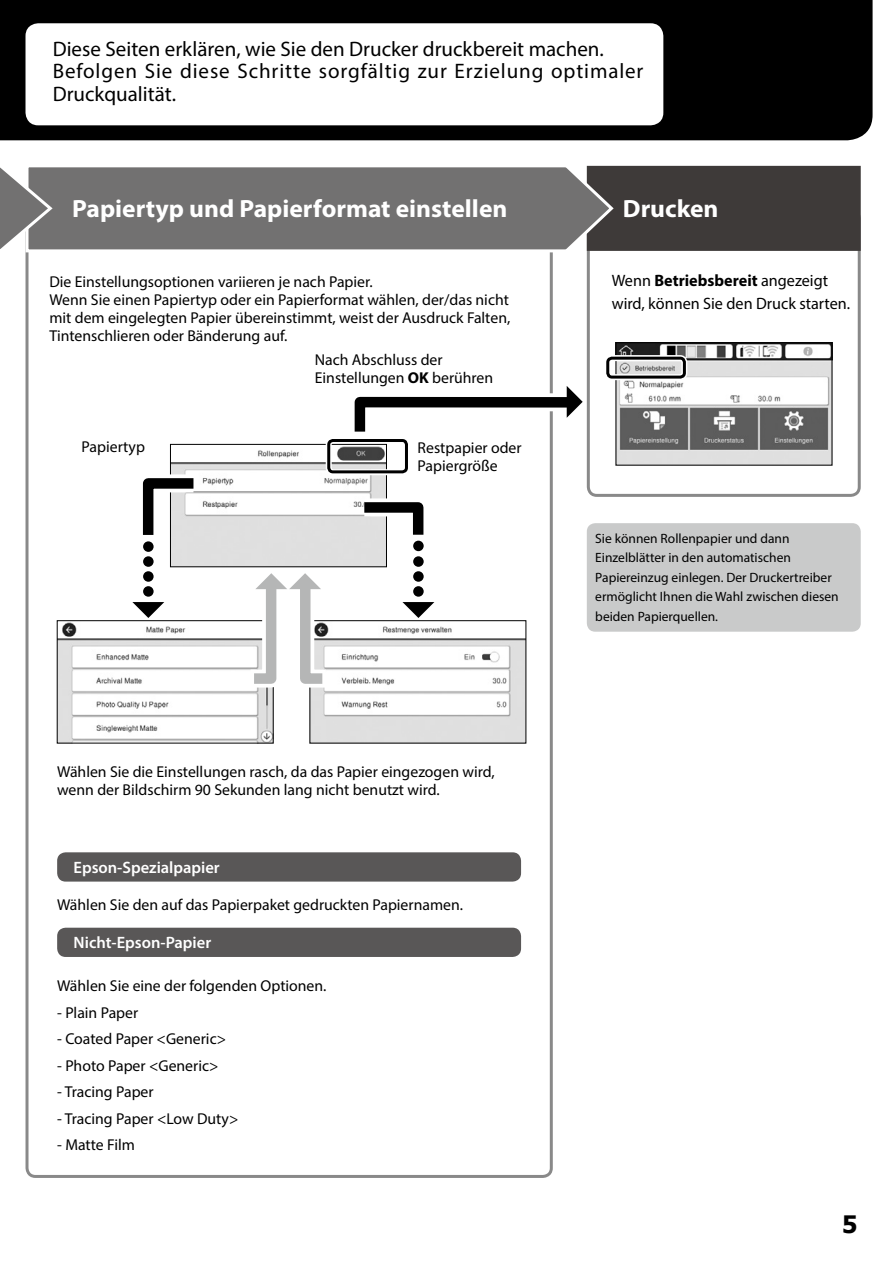
<style>
.page{position:relative;width:893px;height:1263px;background:#fff}
.page>*{position:absolute;margin:0;border:0;box-sizing:border-box;transform-origin:0 0}
.t1{font:700 25.05px "Myriad Pro";color:#fff}
.t2{font:700 24px "Tahoma";color:#000}
.t3{font:21px/22.5px "Myriad Pro";color:#000}
.t4{font:16.5px/22.5px "Myriad Pro";color:#000}
.t5{font:600 16.5px "Myriad Pro";color:#fff}
.t6{font:15.75px/18px "Myriad Pro";color:#000}
.t7{font:13.5px/19.5px "Myriad Pro";color:#000}
.s1{font-weight:700}
</style>
<div class="page">
<div style="left:0;top:0;width:873px;height:140px;background:#000"></div>
<img style="left:172px;top:447px;width:213px;height:118px">
<div style="left:170px;top:444px;width:217px;height:123px;border:1px solid #000"></div>
<img style="left:59px;top:622px;width:213px;height:119px">
<div style="left:57px;top:620px;width:217px;height:123px;border:1px solid #000"></div>
<img style="left:312px;top:626px;width:212px;height:115px">
<div style="left:310px;top:620px;width:216px;height:123px;border:1px solid #000"></div>
<div style="left:587px;top:208px;width:274px;height:289px;border:3px solid #898989;border-radius:9px"></div>
<div style="left:587px;top:523px;width:274px;height:109px;background:#c9caca;border-radius:9px"></div>
<div style="left:616px;top:166px;width:245px;height:85px;background:#3e3a39"></div>
<div style="left:57px;top:852px;width:464px;height:29px;background:#595757;border-radius:9px"></div>
<div style="left:57px;top:928px;width:464px;height:29px;background:#595757;border-radius:9px"></div>
<svg style="left:55px;top:165px;width:561px;height:89px;background:#7c7b7b"></svg>
<svg style="left:0;top:167px;width:55px;height:87px"></svg>
<svg style="left:342px;top:384px;width:246px;height:66px"></svg>
<svg style="left:402px;top:602px;width:32px;height:16px"></svg>
<div style="left:413px;top:586px;width:11px;height:11px;background:#000;border-radius:50%"></div>
<div style="left:413px;top:571px;width:11px;height:11px;background:#000;border-radius:50%"></div>
<div style="left:413px;top:556px;width:11px;height:11px;background:#000;border-radius:50%"></div>
<svg style="left:346px;top:489px;width:78px;height:64px"></svg>
<svg style="left:132px;top:602px;width:32px;height:16px"></svg>
<div style="left:143px;top:586px;width:11px;height:11px;background:#000;border-radius:50%"></div>
<div style="left:143px;top:571px;width:11px;height:11px;background:#000;border-radius:50%"></div>
<div style="left:143px;top:556px;width:11px;height:11px;background:#000;border-radius:50%"></div>
<svg style="left:142px;top:465px;width:69px;height:88px"></svg>
<svg style="left:233px;top:573px;width:111px;height:123px"></svg>
<div style="left:26px;top:23px;width:637px;height:102px;background:#fff;border-radius:13px"></div>
<img style="left:618px;top:344px;width:212px;height:119px">
<div style="left:616px;top:342px;width:216px;height:123px;border:1px solid #000"></div>
<div style="left:326px;top:437px;width:83px;height:38px;border:6px solid #fff;border-radius:4px"></div>
<div style="left:327px;top:439px;width:81px;height:34px;border:3px solid #000;border-radius:4px"></div>
<div style="left:605px;top:355px;width:82px;height:25px;border:6px solid #fff;border-radius:4px"></div>
<div style="left:606px;top:357px;width:80px;height:22px;border:3px solid #000;border-radius:4px"></div>
<h3 class="t3" style="left:53px;top:37px;width:592px">Diese Seiten erklären, wie Sie den Drucker druckbereit machen.<br>Befolgen Sie diese Schritte sorgfältig zur Erzielung optimaler<br>Druckqualität.</h3>
<h1 class="t1" style="left:72px;top:192px;width:437px">Papiertyp und Papierformat einstellen</h1>
<h1 class="t1" style="left:623px;top:192px;width:97px">Drucken</h1>
<p class="t6" style="left:49px;top:272px;width:462px">Die Einstellungsoptionen variieren je nach Papier.<br>Wenn Sie einen Papiertyp oder ein Papierformat wählen, der/das nicht mit dem eingelegten Papier übereinstimmt, weist der Ausdruck Falten, Tintenschlieren oder Bänderung auf.</p>
<p class="t6" style="left:315px;top:350px;width:180px">Nach Abschluss der<br>Einstellungen <span class="s1">OK</span> berühren</p>
<p class="t6" style="left:82px;top:438px;width:65px">Papiertyp</p>
<p class="t6" style="left:418px;top:439px;width:106px">Restpapier oder<br>Papiergröße</p>
<p class="t6" style="left:57px;top:762px;width:439px">Wählen Sie die Einstellungen rasch, da das Papier eingezogen wird, wenn der Bildschirm 90 Sekunden lang nicht benutzt wird.</p>
<p class="t5" style="left:74px;top:856px;width:148px">Epson-Spezialpapier</p>
<p class="t6" style="left:57px;top:896px;width:407px">Wählen Sie den auf das Papierpaket gedruckten Papiernamen.</p>
<p class="t5" style="left:74px;top:932px;width:139px">Nicht-Epson-Papier</p>
<p class="t6" style="left:57px;top:977px;width:271px">Wählen Sie eine der folgenden Optionen.</p>
<p class="t6" style="left:57px;top:1003px;width:83px">- Plain Paper</p>
<p class="t6" style="left:57px;top:1030px;width:170px">- Coated Paper &lt;Generic&gt;</p>
<p class="t6" style="left:57px;top:1056px;width:163px">- Photo Paper &lt;Generic&gt;</p>
<p class="t6" style="left:57px;top:1083px;width:98px">- Tracing Paper</p>
<p class="t6" style="left:57px;top:1109px;width:183px">- Tracing Paper &lt;Low Duty&gt;</p>
<p class="t6" style="left:57px;top:1136px;width:79px">- Matte Film</p>
<p class="t4" style="left:612px;top:269px;width:240px">Wenn <span class="s1">Betriebsbereit</span> angezeigt wird, können Sie den Druck starten.</p>
<p class="t7" style="left:595px;top:528px;width:245px">Sie können Rollenpapier und dann Einzelblätter in den automatischen Papiereinzug einlegen. Der Druckertreiber ermöglicht Ihnen die Wahl zwischen diesen beiden Papierquellen.</p>
<h2 class="t2" style="left:842px;top:1207px;width:17px">5</h2>
</div>
